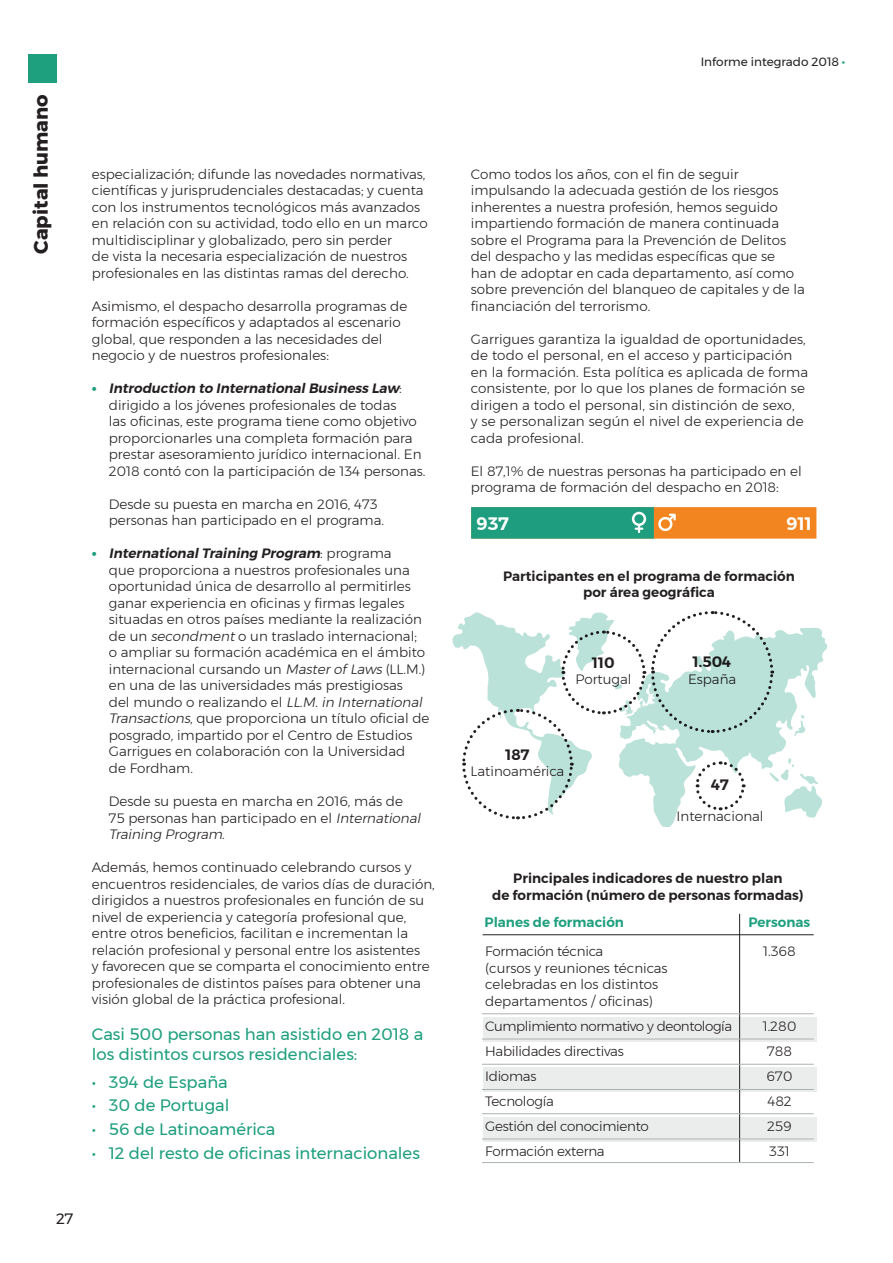
<style>
.page{position:relative;width:893px;height:1263px;background:#fff}
.page>*{position:absolute;margin:0;border:0;box-sizing:border-box;transform-origin:0 0}
.t1{font:700 19.5px "Montserrat";color:#231f20}
.t2{font:600 18px "Montserrat";color:#fff}
.t3{font:16.5px/19.5px "Montserrat";color:#1e9f7e}
.t4{font:600 15px "Montserrat";color:#231f20}
.t5{font:15px "Montserrat";color:#231f20}
.t6{font:300 13.5px/16.5px "Montserrat";color:#231f20}
.t7{font:600 13.5px "Montserrat";color:#231f20}
.t8{font:300 13.5px "Montserrat";letter-spacing:-.02em;color:#231f20}
.t9{font:300 13.5px "Montserrat";letter-spacing:-.03em;color:#231f20}
.t10{font:600 13.5px "Montserrat";color:#1e9f7e}
.t11{font:12px "Montserrat";color:#231f20}
.s1{font-weight:700;font-size:15px;color:#1e9f7e}
.s2{font-weight:600;font-style:italic}
.s3{font-style:italic}
.s4{font-weight:800;color:#1e9f7e}
</style>
<div class="page">
<div style="left:483px;top:1017px;width:333px;height:24px;background:#ebecec"></div>
<div style="left:483px;top:1067px;width:333px;height:25px;background:#ebecec"></div>
<div style="left:483px;top:1117px;width:333px;height:24px;background:#ebecec"></div>
<div style="left:28px;top:54px;width:29px;height:29px;background:#1e9f7e"></div>
<div style="left:471px;top:507px;width:345px;height:32px;background:#f38520"></div>
<div style="left:471px;top:507px;width:183px;height:32px;background:#1f9e7f"></div>
<svg style="left:632px;top:512px;width:14px;height:21px"></svg>
<svg style="left:658px;top:514px;width:18px;height:17px"></svg>
<hr style="left:483px;top:934px;width:331px;height:1px;background:#231f20">
<hr style="left:739px;top:914px;width:1px;height:248px;background:#231f20">
<hr style="left:482px;top:1013px;width:332px;height:1px;background:#acb2b3">
<hr style="left:482px;top:1113px;width:332px;height:1px;background:#acb2b3">
<hr style="left:482px;top:1039px;width:332px;height:1px;background:#acb2b3">
<hr style="left:482px;top:1138px;width:332px;height:1px;background:#acb2b3">
<hr style="left:482px;top:1064px;width:332px;height:1px;background:#acb2b3">
<hr style="left:482px;top:1162px;width:332px;height:1px;background:#acb2b3">
<hr style="left:482px;top:1089px;width:332px;height:1px;background:#acb2b3">
<svg style="left:452px;top:611px;width:376px;height:216px"></svg>
<p class="t1" style="left:25px;top:254px;width:161px;rotate:-90deg">Capital humano</p>
<p class="t6" style="left:92px;top:166px;width:337px">especialización; difunde las novedades normativas, científicas y jurisprudenciales destacadas; y cuenta con los instrumentos tecnológicos más avanzados en relación con su actividad, todo ello en un marco multidisciplinar y globalizado, pero sin perder<br>de vista la necesaria especialización de nuestros profesionales en las distintas ramas del derecho.</p>
<p class="t6" style="left:92px;top:298px;width:317px">Asimismo, el despacho desarrolla programas de formación específicos y adaptados al escenario global, que responden a las necesidades del negocio y de nuestros profesionales:</p>
<p class="t6" style="left:109px;top:380px;width:318px;text-indent:-17px"><span class="s1">•</span> <span class="s2">Introduction to InternationalBusinessLaw</span>: dirigido a los jóvenes profesionales de todas<br>las oficinas, este programa tiene como objetivo proporcionarles una completa formación para prestar asesoramiento jurídico internacional. En 2018 contó con la participación de 134 personas.</p>
<p class="t6" style="left:109px;top:496px;width:277px">Desde su puesta en marcha en 2016, 473 personas han participado en el programa.</p>
<p class="t6" style="left:109px;top:545px;width:322px;text-indent:-17px"><span class="s1">•</span> <span class="s2">InternationalTraining Program</span>: p r o g r a m a<br>que proporciona a nuestros profesionales una oportunidad única de desarrollo al permitirles ganar experiencia en oficinas y firmas legales situadas en otros países mediante la realización de un <span class="s3">secondment</span>o un traslado internacional;<br>o ampliar su formación académica en el ámbito internacional cursando un <span class="s3">MasterofLaws</span>(LL.M.) en una de las universidades más prestigiosas<br>d e l m u n d o o rea l i za n d o e l <span class="s3">LL.M.in International Transactions</span>, que proporciona un título oficial de posgrado, impartido por el Centro de Estudios Garrigues en colaboración con la Universidad<br>de Fordham.</p>
<p class="t6" style="left:109px;top:793px;width:317px">Desde su puesta en marcha en 2016, más de<br>75 personas han participado en el <span class="s3">International<br>Training Program</span>.</p>
<p class="t6" style="left:92px;top:859px;width:345px">Además, hemos continuado celebrando cursos y encuentros residenciales, de varios días de duración, dirigidos a nuestros profesionales en función de su nivel de experiencia y categoría profesional que, entre otros beneficios, facilitan e incrementan la relación profesional y personal entre los asistentes<br>y favorecen que se comparta el conocimiento entre profesionales de distintos países para obtener una visión global de la práctica profesional.</p>
<p class="t3" style="left:92px;top:1024px;width:333px">Casi 500 personas han asistido en 2018 a los distintos cursos residenciales:</p>
<p class="t3" style="left:92px;top:1072px;width:138px">• 394 de España</p>
<p class="t3" style="left:92px;top:1095px;width:139px">• 30 de Portugal</p>
<p class="t3" style="left:92px;top:1119px;width:185px">• 56 de Latinoamérica</p>
<p class="t3" style="left:92px;top:1143px;width:330px">• 12 del resto de oficinas internacionales</p>
<p class="t5" style="left:56px;top:1207px;width:19px">27</p>
<p class="t11" style="left:701px;top:52px;width:146px">Informe integrado 2018 <span class="s4">·</span></p>
<p class="t6" style="left:471px;top:166px;width:336px">Como todos los años, con el fin de seguir impulsando la adecuada gestión de los riesgos inherentes a nuestra profesión, hemos seguido impartiendo formación de manera continuada sobre el Programa para la Prevención de Delitos del despacho y las medidas específicas que se<br>han de adoptar en cada departamento, así como sobre prevención del blanqueo de capitales y de la financiación del terrorismo.</p>
<p class="t6" style="left:471px;top:331px;width:339px">Garrigues garantiza la igualdad de oportunidades, de todo el personal, en el acceso y participación en la formación. Esta política es aplicada de forma consistente, por lo que los planes de formación se dirigen a todo el personal, sin distinción de sexo,<br>y se personalizan según el nivel de experiencia de cada profesional.</p>
<p class="t6" style="left:471px;top:463px;width:332px">El 87,1% de nuestras personas ha participado en el programa de formación del despacho en 2018:</p>
<p class="t2" style="left:476px;top:510px;width:34px">937</p>
<p class="t2" style="left:786px;top:510px;width:27px">911</p>
<p class="t7" style="left:503px;top:565px;width:293px">Participantes en el programa de formación</p>
<p class="t7" style="left:583px;top:582px;width:133px">por área geográfica</p>
<p class="t4" style="left:592px;top:651px;width:24px">110</p>
<p class="t6" style="left:575px;top:671px;width:58px">Portugal</p>
<p class="t4" style="left:505px;top:742px;width:26px">187</p>
<p class="t6" style="left:471px;top:763px;width:95px">Latinoamérica</p>
<p class="t4" style="left:693px;top:650px;width:40px">1.504</p>
<p class="t6" style="left:688px;top:671px;width:50px">España</p>
<p class="t4" style="left:711px;top:772px;width:19px">47</p>
<p class="t6" style="left:677px;top:808px;width:88px">Internacional</p>
<p class="t7" style="left:513px;top:868px;width:271px">Principales indicadores de nuestro plan</p>
<p class="t7" style="left:492px;top:884px;width:313px">de formación (número de personas formadas)</p>
<p class="t10" style="left:748px;top:911px;width:63px">Personas</p>
<p class="t6" style="left:763px;top:943px;width:34px">1.368</p>
<p class="t10" style="left:485px;top:911px;width:141px">Planes de formación</p>
<p class="t6" style="left:485px;top:943px;width:184px">Formación técnica<br>(cursos y reuniones técnicas celebradas en los distintos departamentos / oficinas)</p>
<p class="t9" style="left:485px;top:1016px;width:248px">Cumplimiento normativo y deontología</p>
<p class="t8" style="left:485px;top:1041px;width:140px">Habilidades directivas</p>
<p class="t8" style="left:485px;top:1066px;width:53px">Idiomas</p>
<p class="t8" style="left:485px;top:1091px;width:70px">Tecnología</p>
<p class="t8" style="left:485px;top:1116px;width:165px">Gestión del conocimiento</p>
<p class="t8" style="left:485px;top:1141px;width:121px">Formación externa</p>
<p class="t6" style="left:763px;top:1018px;width:35px">1.280</p>
<p class="t6" style="left:767px;top:1043px;width:26px">788</p>
<p class="t6" style="left:767px;top:1068px;width:27px">670</p>
<p class="t6" style="left:767px;top:1093px;width:26px">482</p>
<p class="t6" style="left:767px;top:1118px;width:26px">259</p>
<p class="t6" style="left:769px;top:1143px;width:22px">331</p>
</div>
